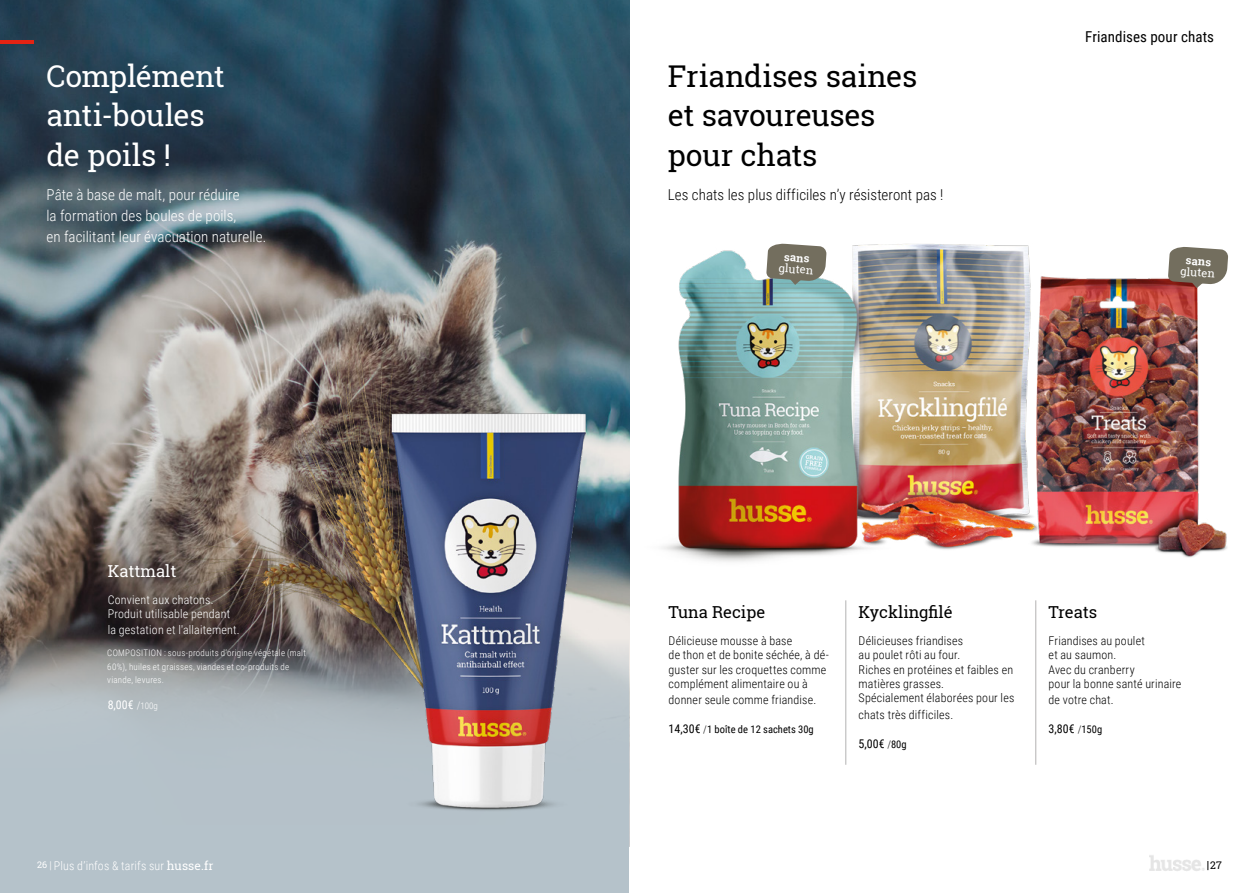
<style>
.page{position:relative;width:1259px;height:893px;background:#fff}
.page>*{position:absolute;margin:0;border:0;box-sizing:border-box;transform-origin:0 0}
.t1{font:30px/39.8px "Roboto Slab";letter-spacing:-.01em;color:#000}
.t2{font:30px/39.8px "Roboto Slab";letter-spacing:-.015em;color:#fff}
.t3{font:16.5px "Roboto Slab";color:#000}
.t4{font:16.5px "Roboto Slab";color:#fff}
.t5{font:300 15px/21px "Roboto Condensed";letter-spacing:.005em;color:#fff}
.t6{font:300 15px "Roboto Condensed";letter-spacing:.005em;color:#000}
.t7{font:15px "Roboto Condensed";letter-spacing:.005em;color:#000}
.t8{font:300 12px/14.4px "Roboto Condensed";letter-spacing:.015em;color:#000}
.t9{font:300 12px/14.4px "Roboto Condensed";letter-spacing:.015em;color:#fff}
.t10{font:12px "Roboto Condensed";color:#000}
.t11{font:12px "Roboto Condensed";color:#fff}
.t12{font:11.25px "Roboto Slab";color:#fff}
.t13{font:700 11.25px "Roboto Slab";color:#fff}
.t14{font:10.5px "Roboto Condensed";color:#000}
.t15{font:10.5px "Roboto Slab";color:#000}
.t16{font:300 9px/13.5px "Roboto Condensed";letter-spacing:.025em;color:#fff}
.s1{font-weight:300;font-size:10.5px}
.s2{font-weight:300;font-size:9px}
.s3{font-size:12px}
.s4{font-weight:300}
.s5{font-size:10.5px}
.s6{font-family:"Roboto Slab";font-weight:400}
.s7{font-family:"Minion Pro";font-size:9px;color:#fff}
.s8{font-size:9px;color:#fff}
</style>
<div class="page">
<img style="left:0;top:0;width:629px;height:639px">
<div style="left:0;top:639px;width:629px;height:254px;background:#b5c2ca"></div>
<img style="left:176px;top:311px;width:454px;height:523px">
<img style="left:614px;top:199px;width:613px;height:376px">
<hr style="left:845px;top:600px;width:1px;height:165px;background:#b3b2b2">
<hr style="left:1035px;top:600px;width:1px;height:165px;background:#b3b2b2">
<svg style="left:766px;top:243px;width:60px;height:42px;background:#818275"></svg>
<svg style="left:1168px;top:246px;width:60px;height:42px;background:#897f72"></svg>
<hr style="left:0;top:41px;width:34px;height:3px;background:#e42313">
<img style="left:1149px;top:855px;width:55px;height:16px">
<svg style="left:1151px;top:855px;width:57px;height:15px"></svg>
<h1 class="t2" style="left:46px;top:56px;width:180px">Complément anti-boules de poils !</h1>
<p class="t5" style="left:46px;top:184px;width:221px">Pâte à base de malt, pour réduire<br>la formation des boules de poils,<br>en facilitant leur évacuation naturelle.</p>
<h2 class="t4" style="left:108px;top:559px;width:70px">Kattmalt</h2>
<p class="t9" style="left:108px;top:592px;width:124px">Convient aux chatons.<br>Produit utilisable pendant</p>
<p class="t9" style="left:108px;top:622px;width:133px">la gestation et l'allaitement.</p>
<p class="t16" style="left:107px;top:646px;width:200px">COMPOSITION : sous-produits d’origine végétale (malt<br>60%), huiles et graisses, viandes et co-produits de viande, levures.</p>
<p class="t11" style="left:108px;top:696px;width:52px">8,00€ <span class="s1">/</span><span class="s2">100g</span></p>
<h1 class="t1" style="left:668px;top:56px;width:251px">Friandises saines et savoureuses pour chats</h1>
<p class="t6" style="left:668px;top:184px;width:277px">Les chats les plus difficiles n’y résisteront pas !</p>
<p class="t13" style="left:784px;top:249px;width:27px;rotate:4deg">sans</p>
<p class="t12" style="left:779px;top:260px;width:36px;rotate:4deg">gluten</p>
<p class="t7" style="left:1085px;top:26px;width:130px">Friandises pour chats</p>
<p class="t13" style="left:1186px;top:252px;width:27px;rotate:4deg">sans</p>
<p class="t12" style="left:1181px;top:263px;width:36px;rotate:4deg">gluten</p>
<h2 class="t3" style="left:668px;top:600px;width:98px">Tuna Recipe</h2>
<p class="t8" style="left:668px;top:633px;width:162px">Délicieuse mousse à base<br>de thon et de bonite séchée, à dé&shy;guster sur les croquettes comme complément alimentaire ou à</p>
<p class="t8" style="left:668px;top:692px;width:149px">donner seule comme friandise.</p>
<p class="t14" style="left:668px;top:722px;width:147px"><span class="s3">14,30€</span> <span class="s4">/</span>1 boîte de 12 sachets 30g</p>
<h2 class="t3" style="left:858px;top:600px;width:96px">Kycklingfilé</h2>
<p class="t8" style="left:858px;top:633px;width:157px">Délicieuses friandises<br>au poulet rôti au four.<br>Riches en protéines et faibles en matières grasses.<br>Spécialement élaborées pour les</p>
<p class="t8" style="left:858px;top:707px;width:96px">chats très difficiles.</p>
<p class="t10" style="left:858px;top:735px;width:50px">5,00€ <span class="s1">/</span><span class="s5">80g</span></p>
<h2 class="t3" style="left:1048px;top:600px;width:50px">Treats</h2>
<p class="t8" style="left:1048px;top:633px;width:134px">Friandises au poulet<br>et au saumon.<br>Avec du cranberry<br>pour la bonne santé urinaire</p>
<p class="t8" style="left:1048px;top:692px;width:67px">de votre chat.</p>
<p class="t10" style="left:1048px;top:721px;width:55px">3,80€ <span class="s1">/</span><span class="s5">150g</span></p>
<p class="t9" style="left:37px;top:858px;width:178px"><sup>26</sup> <sup>|</sup> Plus d’infos &amp; tarifs sur <span class="s6">husse.fr</span></p>
<p class="t15" style="left:1207px;top:858px;width:16px"><span class="s7">|</span> 27<span class="s8">27</span></p>
</div>
